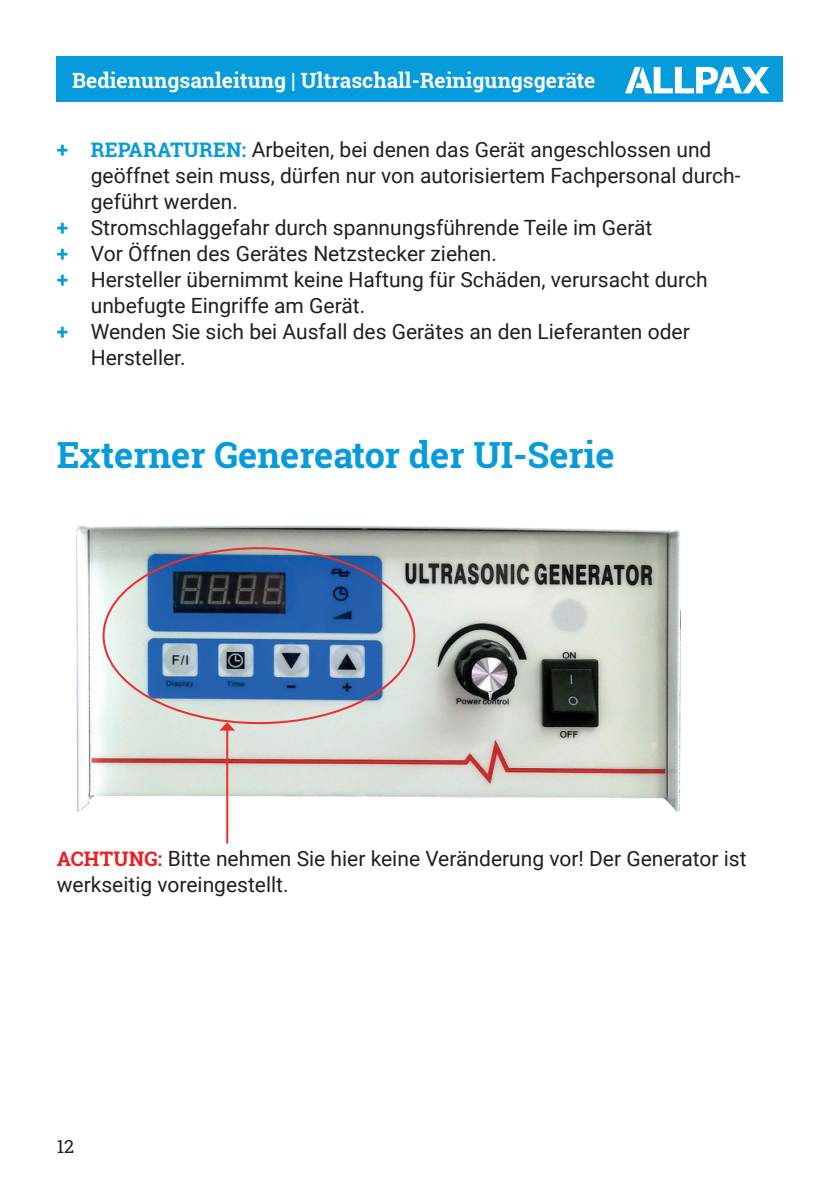
<style>
.page{position:relative;width:840px;height:1191px;background:#fff}
.page>*{position:absolute;margin:0;border:0;box-sizing:border-box;transform-origin:0 0}
.t1{font:700 36px "Roboto Slab";color:#069bda}
.Text_Liste{font:21px/26px "Roboto";color:#231f20}
.Text{font:21px/26px "Roboto";color:#231f20}
.t2{font:700 21px "Roboto Slab";color:#fff}
.t3{font:18px "Roboto Slab";color:#231f20}
.s1{font-weight:700;color:#069bda}
.s2{font-family:"Roboto Slab";font-weight:700;font-size:20px;color:#069bda}
.s3{font-family:"Roboto Slab";font-weight:700;font-size:20px;color:#ee1d23}
</style>
<div class="page">
<div style="left:57px;top:57px;width:725px;height:45px;background:#069bda"></div>
<svg style="left:625px;top:67px;width:143px;height:26px"></svg>
<img style="left:76px;top:525px;width:605px;height:301px">
<hr style="left:226px;top:729px;width:2px;height:114px;background:#ee2d2d">
<svg style="left:219px;top:722px;width:16px;height:8px"></svg>
<p class="t2" style="left:72px;top:66px;width:524px">Bedienungsanleitung | Ultraschall-Reinigungsgeräte</p>
<p class="Text_Liste" style="left:91px;top:136px;width:651px;text-indent:-34px"><span class="s1">+</span> <span class="s2">REPARATUREN:</span> Arbeiten, bei denen das Gerät angeschlossen und geöffnet sein muss, dürfen nur von autorisiertem Fachpersonal durch&shy;geführt werden.</p>
<p class="Text_Liste" style="left:57px;top:214px;width:596px"><span class="s1">+</span> Stromschlaggefahr durch spannungsführende Teile im Gerät</p>
<p class="Text_Liste" style="left:57px;top:240px;width:441px"><span class="s1">+</span> Vor Öffnen des Gerätes Netzstecker ziehen.</p>
<p class="Text_Liste" style="left:91px;top:266px;width:618px;text-indent:-34px"><span class="s1">+</span> Hersteller übernimmt keine Haftung für Schäden, verursacht durch unbefugte Eingriffe am Gerät.</p>
<p class="Text_Liste" style="left:91px;top:318px;width:600px;text-indent:-34px"><span class="s1">+</span> Wenden Sie sich bei Ausfall des Gerätes an den Lieferanten oder<br>Hersteller.</p>
<h1 class="t1" style="left:57px;top:431px;width:559px">Externer Genereator der UI-Serie</h1>
<p class="Text" style="left:57px;top:844px;width:691px"><span class="s3">ACHTUNG:</span> Bitte nehmen Sie hier keine Veränderung vor! Der Generator ist werkseitig voreingestellt.</p>
<p class="t3" style="left:57px;top:1134px;width:19px">12</p>
</div>
